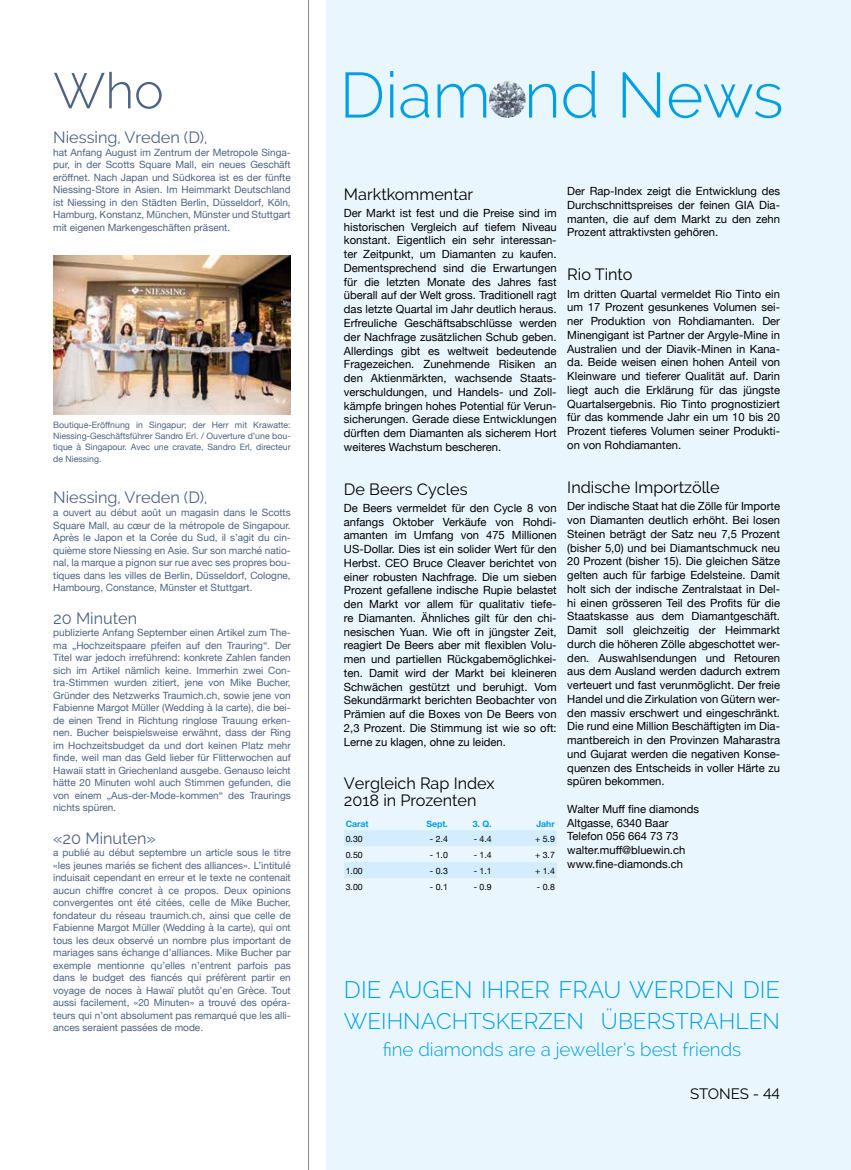
<style>
.page{position:relative;width:851px;height:1170px;background:#fff}
.page>*{position:absolute;margin:0;border:0;box-sizing:border-box;transform-origin:0 0}
.t1{font:300 63.75px "Raleway";color:#009fe3}
.t2{font:300 50px "Raleway";color:#4f6381}
.t3{font:300 23.75px "Raleway";color:#009fe3}
.t4{font:300 22.5px "Raleway";color:#009fe3}
.t5{font:300 18.75px "Raleway";color:#009fe3}
.t6{font:16.25px/16.2px "Raleway";color:#000}
.t7{font:16.25px "Raleway";color:#4f6381}
.t8{font:15px "Raleway";letter-spacing:-.005em;color:#000}
.t9{font:11.25px/13.8px "Helvetica Neue";color:#000;text-align:justify}
.t10{font:10px/12.5px "Helvetica Neue";color:#4f6381;text-align:justify}
.t11{font:8.75px/11.2px "Helvetica Neue";color:#4f6381;text-align:justify}
.t12{font:8.75px "Helvetica Neue";color:#000}
.t13{font:700 8.75px "Helvetica Neue";color:#009fe3}
</style>
<div class="page">
<div style="left:326px;top:0;width:524px;height:1169px;background:#eaf6fe"></div>
<svg style="left:344px;top:830px;width:212px;height:48px"></svg>
<img style="left:489px;top:81px;width:36px;height:37px;border-radius:18px">
<hr style="left:308px;top:0;width:1px;height:1169px;background:#878787">
<hr style="left:850px;top:588px;width:1px;height:581px;background:#e3e3e3">
<img style="left:53px;top:255px;width:238px;height:159px">
<h2 class="t2" style="left:53px;top:61px;width:112px">Who</h2>
<h3 class="t7" style="left:53px;top:128px;width:156px">Niessing, Vreden (D),</h3>
<p class="t10" style="left:53px;top:146px;width:239px">hat Anfang August im Zentrum der Metropole Singa&shy;pur, in der Scotts Square Mall, ein neues Geschäft eröffnet. Nach Japan und Südkorea ist es der fünfte Niessing-Store in Asien. Im Heimmarkt Deutschland ist Niessing in den Städten Berlin, Düsseldorf, Köln, Hamburg, Konstanz, München, Münster und Stuttgart mit eigenen Markengeschäften präsent.</p>
<p class="t11" style="left:53px;top:419px;width:239px">Boutique-Eröffnung in Singapur; der Herr mit Krawatte:<br>Niessing-Geschäftsführer Sandro Erl. / Ouverture d’une bou&shy;tique à Singapour. Avec une cravate, Sandro Erl, directeur de Niessing.</p>
<h3 class="t7" style="left:53px;top:488px;width:156px">Niessing, Vreden (D),</h3>
<p class="t10" style="left:53px;top:506px;width:239px">a ouvert au début août un magasin dans le Scotts Square Mall, au cœur de la métropole de Singapour.<br>Après le Japon et la Corée du Sud, il s’agit du cin&shy;quième store Niessing en Asie. Sur son marché natio&shy;nal, la marque a pignon sur rue avec ses propres bou&shy;tiques dans les villes de Berlin, Düsseldorf, Cologne, Hambourg, Constance, Münster et Stuttgart.</p>
<h3 class="t7" style="left:53px;top:608px;width:85px">20 Minuten</h3>
<p class="t10" style="left:53px;top:626px;width:239px">publizierte Anfang September einen Artikel zum The&shy;ma „Hochzeitspaare pfeifen auf den Trauring“. Der Titel war jedoch irreführend: konkrete Zahlen fanden sich im Artikel nämlich keine. Immerhin zwei Con&shy;tra-Stimmen wurden zitiert, jene von Mike Bucher, Gründer des Netzwerks Traumich.ch, sowie jene von Fabienne Margot Müller (Wedding à la carte), die bei&shy;de einen Trend in Richtung ringlose Trauung erken&shy;nen. Bucher beispielsweise erwähnt, dass der Ring im Hochzeitsbudget da und dort keinen Platz mehr finde, weil man das Geld lieber für Flitterwochen auf Hawaii statt in Griechenland ausgebe. Genauso leicht hätte 20 Minuten wohl auch Stimmen gefunden, die von einem „Aus-der-Mode-kommen“ des Traurings nichts spüren.</p>
<h3 class="t7" style="left:53px;top:828px;width:104px">«20 Minuten»</h3>
<p class="t10" style="left:53px;top:846px;width:239px">a publié au début septembre un article sous le titre «les jeunes mariés se fichent des alliances». L’intitulé induisait cependant en erreur et le texte ne contenait aucun chiffre concret à ce propos. Deux opinions convergentes ont été citées, celle de Mike Bucher, fondateur du réseau traumich.ch, ainsi que celle de Fabienne Margot Müller (Wedding à la carte), qui ont tous les deux observé un nombre plus important de mariages sans échange d’alliances. Mike Bucher par exemple mentionne qu’elles n’entrent parfois pas dans le budget des fiancés qui préfèrent partir en voyage de noces à Hawaï plutôt qu’en Grèce. Tout aussi facilement, «20 Minuten» a trouvé des opéra&shy;teurs qui n’ont absolument pas remarqué que les alli&shy;ances seraient passées de mode.</p>
<h1 class="t1" style="left:339px;top:58px;width:445px">Diam nd News</h1>
<h3 class="t6" style="left:344px;top:186px;width:131px">Marktkommentar</h3>
<p class="t9" style="left:344px;top:207px;width:214px">Der Markt ist fest und die Preise sind im historischen Vergleich auf tiefem Niveau konstant. Eigentlich ein sehr interessan&shy;ter Zeitpunkt, um Diamanten zu kaufen.<br>Dementsprechend sind die Erwartungen für die letzten Monate des Jahres fast überall auf der Welt gross. Traditionell ragt das letzte Quartal im Jahr deutlich heraus.<br>Erfreuliche Geschäftsabschlüsse werden der Nachfrage zusätzlichen Schub geben.<br>Allerdings gibt es weltweit bedeutende Fragezeichen. Zunehmende Risiken an den Aktienmärkten, wachsende Staats&shy;verschuldungen, und Handels- und Zoll&shy;kämpfe bringen hohes Potential für Verun&shy;sicherungen. Gerade diese Entwicklungen dürften dem Diamanten als sicherem Hort weiteres Wachstum bescheren.</p>
<h3 class="t6" style="left:344px;top:480px;width:125px">De Beers Cycles</h3>
<p class="t9" style="left:344px;top:501px;width:214px">De Beers vermeldet für den Cycle 8 von anfangs Oktober Verkäufe von Rohdi&shy;amanten im Umfang von 475 Millionen US-Dollar. Dies ist ein solider Wert für den Herbst. CEO Bruce Cleaver berichtet von einer robusten Nachfrage. Die um sieben Prozent gefallene indische Rupie belastet den Markt vor allem für qualitativ tiefe&shy;re Diamanten. Ähnliches gilt für den chi&shy;nesischen Yuan. Wie oft in jüngster Zeit, reagiert De Beers aber mit flexiblen Volu&shy;men und partiellen Rückgabemöglichkei&shy;ten. Damit wird der Markt bei kleineren Schwächen gestützt und beruhigt. Vom Sekundärmarkt berichten Beobachter von Prämien auf die Boxes von De Beers von 2,3 Prozent. Die Stimmung ist wie so oft:<br>Lerne zu klagen, ohne zu leiden.</p>
<h3 class="t6" style="left:344px;top:775px;width:152px">Vergleich Rap Index<br>2018 in Prozenten</h3>
<p class="t13" style="left:345px;top:816px;width:25px">Carat</p>
<p class="t13" style="left:426px;top:816px;width:23px">Sept.</p>
<p class="t13" style="left:472px;top:816px;width:20px">3. Q.</p>
<p class="t13" style="left:536px;top:816px;width:20px">Jahr</p>
<p class="t12" style="left:345px;top:832px;width:19px">0.30</p>
<p class="t12" style="left:430px;top:832px;width:19px">- 2.4</p>
<p class="t12" style="left:473px;top:832px;width:19px">- 4.4</p>
<p class="t12" style="left:535px;top:832px;width:21px">+ 5.9</p>
<p class="t12" style="left:345px;top:848px;width:19px">0.50</p>
<p class="t12" style="left:430px;top:848px;width:19px">- 1.0</p>
<p class="t12" style="left:473px;top:848px;width:19px">- 1.4</p>
<p class="t12" style="left:535px;top:848px;width:21px">+ 3.7</p>
<p class="t12" style="left:345px;top:864px;width:19px">1.00</p>
<p class="t12" style="left:430px;top:864px;width:19px">- 0.3</p>
<p class="t12" style="left:473px;top:864px;width:19px">- 1.1</p>
<p class="t12" style="left:535px;top:864px;width:21px">+ 1.4</p>
<p class="t12" style="left:345px;top:880px;width:19px">3.00</p>
<p class="t12" style="left:430px;top:880px;width:19px">- 0.1</p>
<p class="t12" style="left:473px;top:880px;width:19px">- 0.9</p>
<p class="t12" style="left:537px;top:880px;width:19px">- 0.8</p>
<p class="t9" style="left:567px;top:185px;width:214px">Der Rap-Index zeigt die Entwicklung des Durchschnittspreises der feinen GIA Dia&shy;manten, die auf dem Markt zu den zehn Prozent attraktivsten gehören.</p>
<h3 class="t6" style="left:567px;top:266px;width:67px">Rio Tinto</h3>
<p class="t9" style="left:567px;top:287px;width:214px">Im dritten Quartal vermeldet Rio Tinto ein um 17 Prozent gesunkenes Volumen sei&shy;ner Produktion von Rohdiamanten. Der Minengigant ist Partner der Argyle-Mine in Australien und der Diavik-Minen in Kana&shy;da. Beide weisen einen hohen Anteil von Kleinware und tieferer Qualität auf. Darin liegt auch die Erklärung für das jüngste Quartalsergebnis. Rio Tinto prognostiziert für das kommende Jahr ein um 10 bis 20<br>Prozent tieferes Volumen seiner Produkti&shy;on von Rohdiamanten.</p>
<h3 class="t6" style="left:567px;top:479px;width:154px">Indische Importzölle</h3>
<p class="t9" style="left:567px;top:500px;width:214px">Der indische Staat hat die Zölle für Importe von Diamanten deutlich erhöht. Bei losen Steinen beträgt der Satz neu 7,5 Prozent (bisher 5,0) und bei Diamantschmuck neu 20 Prozent (bisher 15). Die gleichen Sätze gelten auch für farbige Edelsteine. Damit holt sich der indische Zentralstaat in Del&shy;hi einen grösseren Teil des Profits für die Staatskasse aus dem Diamantgeschäft.<br>Damit soll gleichzeitig der Heimmarkt durch die höheren Zölle abgeschottet wer&shy;den. Auswahlsendungen und Retouren aus dem Ausland werden dadurch extrem verteuert und fast verunmöglicht. Der freie Handel und die Zirkulation von Gütern wer&shy;den massiv erschwert und eingeschränkt.<br>Die rund eine Million Beschäftigten im Dia&shy;mantbereich in den Provinzen Maharastra und Gujarat werden die negativen Konse&shy;quenzen des Entscheids in voller Härte zu spüren bekommen.</p>
<p class="t9" style="left:567px;top:802px;width:133px;text-align:left">Walter Muff fine diamonds<br>Altgasse, 6340 Baar<br>Telefon 056 664 73 73 walter.muff@bluewin.ch www.fine-diamonds.ch</p>
<h3 class="t3" style="left:344px;top:975px;width:437px">DIE AUGEN IHRER FRAU WERDEN DIE</h3>
<h3 class="t4" style="left:344px;top:1007px;width:437px">WEIHNACHTSKERZEN ÜBERSTRAHLEN</h3>
<h3 class="t5" style="left:382px;top:1038px;width:360px">fine diamonds are a jeweller’s best friends</h3>
<h3 class="t8" style="left:690px;top:1084px;width:91px">STONES - 44</h3>
</div>
